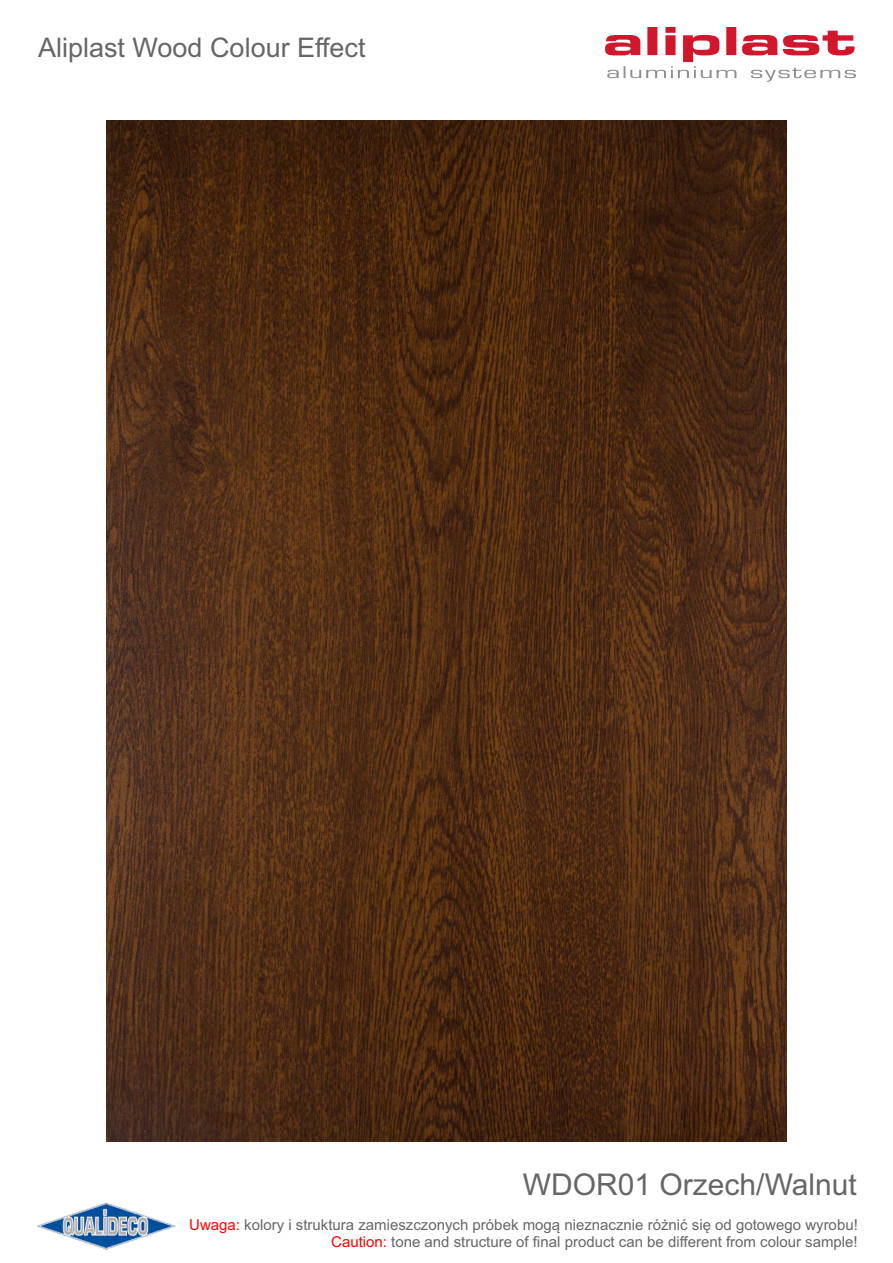
<style>
.page{position:relative;width:893px;height:1263px;background:#fff}
.page>*{position:absolute;margin:0;border:0;box-sizing:border-box;transform-origin:0 0}
.t1{font:30px "Arial";color:#666}
.t2{font:27px "Arial";color:#666}
.t3{font:15px/16.8px "Arial";color:#666;text-align:right}
.s1{color:#f00}
</style>
<div class="page">
<svg style="left:605px;top:27px;width:251px;height:55px"></svg>
<img style="left:107px;top:121px;width:680px;height:1020px">
<img style="left:37px;top:1202px;width:139px;height:48px">
<h2 class="t2" style="left:38px;top:37px;width:329px">Aliplast Wood Colour Effect</h2>
<h1 class="t1" style="left:523px;top:1173px;width:335px">WDOR01 Orzech/Walnut</h1>
<p class="t3" style="left:189px;top:1218px;width:670px"><span class="s1">Uwaga:</span> kolory i struktura zamieszczonych próbek mogą nieznacznie różnić się od gotowego wyrobu!<br><span class="s1">Caution:</span> tone and structure of final product can be different from colour sample!</p>
</div>
